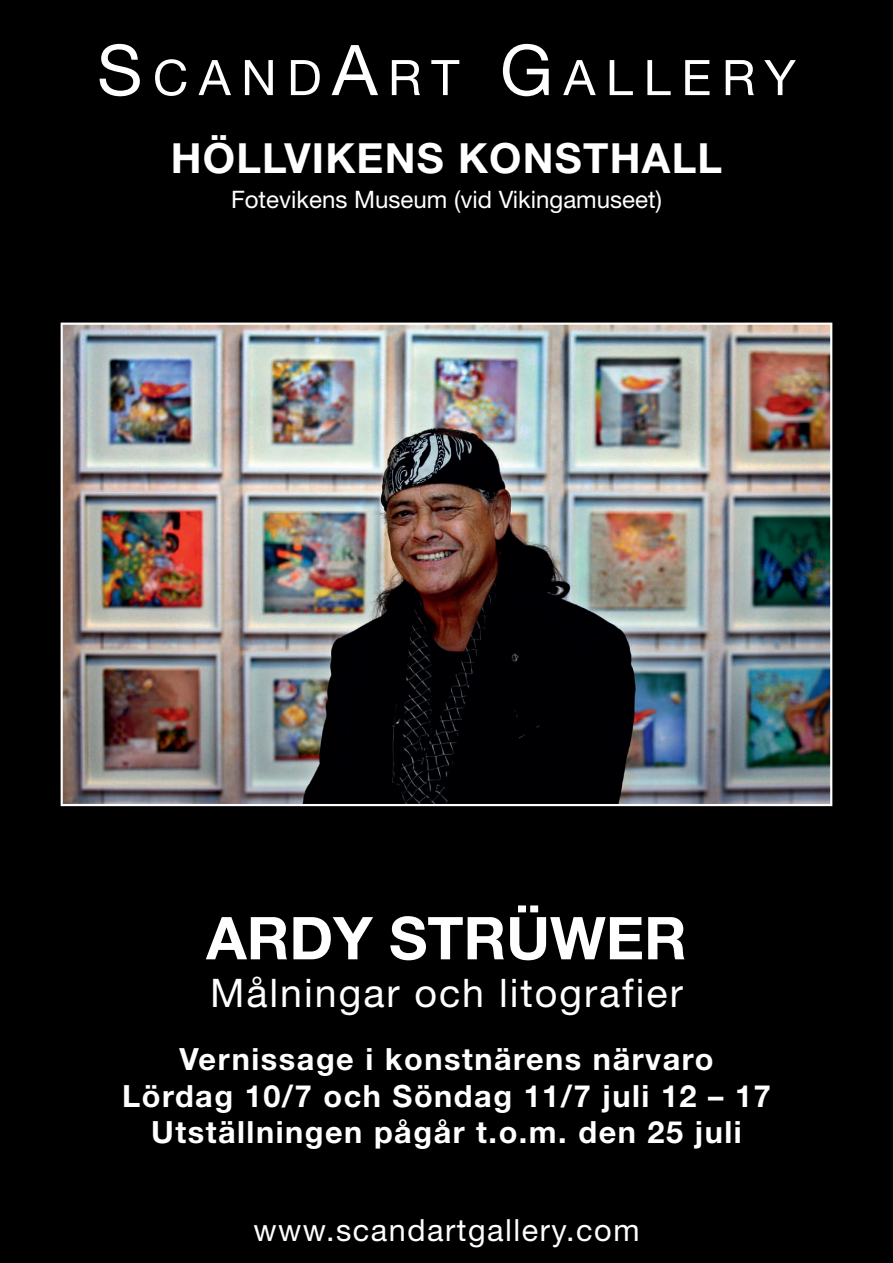
<style>
.page{position:relative;width:893px;height:1263px;background:#000}
.page>*{position:absolute;margin:0;border:0;box-sizing:border-box;transform-origin:0 0}
.t1{font:700 59.1px "Helvetica Neue";color:#fff}
.t2{font:700 41.55px "Helvetica Neue";letter-spacing:.03em;color:#fff}
.t3{font:39.45px "Helvetica Neue";letter-spacing:.05em;color:#fff}
.t4{font:700 30.6px/36.8px "Helvetica Neue";letter-spacing:.05em;color:#fff;text-align:center}
.t5{font:30.6px "Helvetica Neue";letter-spacing:.05em;color:#fff}
.t6{font:24.15px "Helvetica Neue";color:#fff}
</style>
<div class="page">
<svg style="left:100px;top:44px;width:696px;height:52px"></svg>
<img style="left:64px;top:326px;width:765px;height:477px">
<div style="left:61px;top:323px;width:771px;height:483px;border:2px solid #fff"></div>
<h2 class="t2" style="left:171px;top:143px;width:553px">HÖLLVIKENS KONSTHALL</h2>
<p class="t6" style="left:231px;top:191px;width:432px">Fotevikens Museum (vid Vikingamuseet)</p>
<h1 class="t1" style="left:206px;top:917px;width:482px">ARDY STRÜWER</h1>
<p class="t3" style="left:210px;top:978px;width:474px">Målningar och litografier</p>
<p class="t4" style="left:122px;top:1043px;width:650px">Vernissage i konstnärens närvaro<br>Lördag 10/7 och Söndag 11/7 juli 12 – 17<br>Utställningen pågår t.o.m. den 25 juli</p>
<p class="t5" style="left:253px;top:1219px;width:388px">www.scandartgallery.com</p>
</div>
